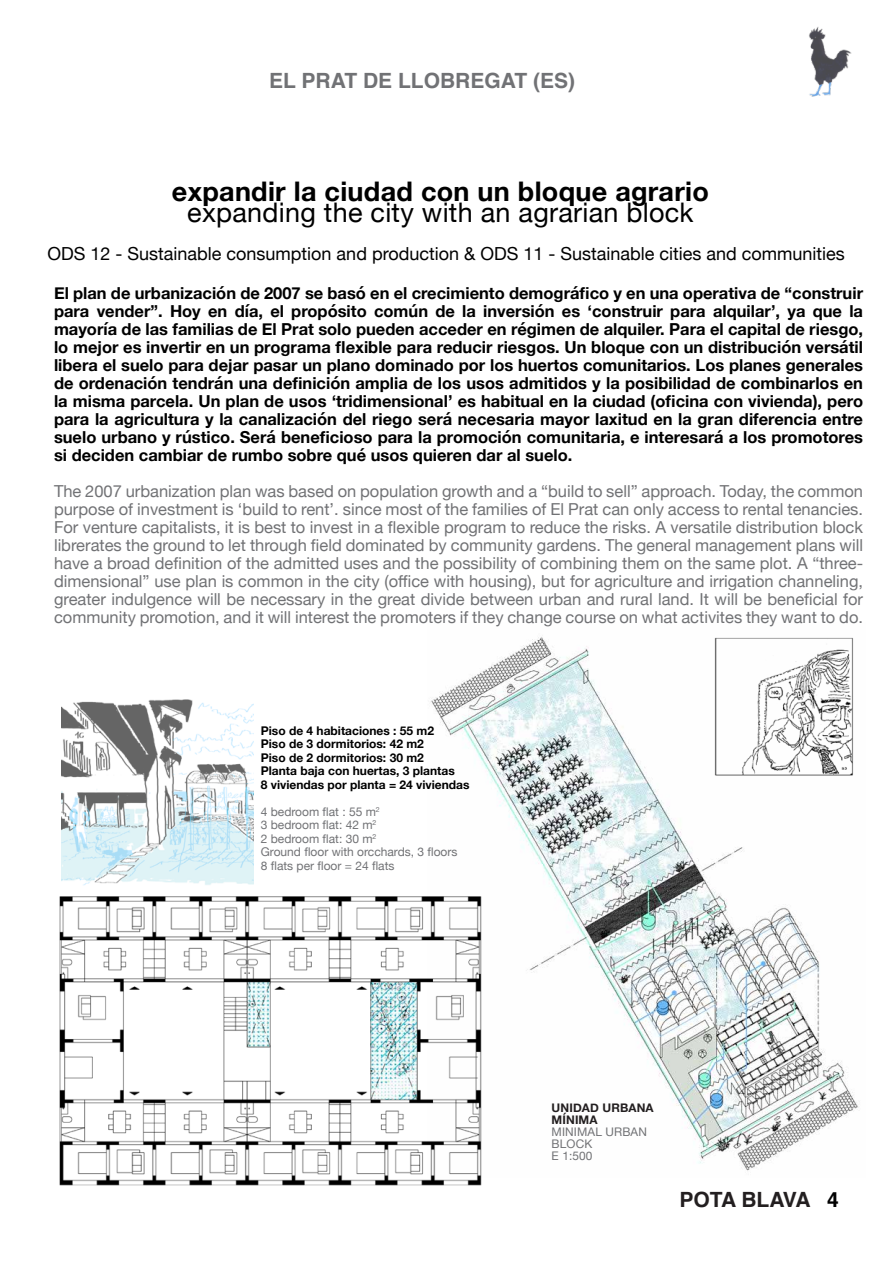
<style>
.page{position:relative;width:893px;height:1263px;background:#fff}
.page>*{position:absolute;margin:0;border:0;box-sizing:border-box;transform-origin:0 0}
.Estilo_de_párrafo_1{font:27px "Helvetica Neue";letter-spacing:.01em;color:#000}
.Estilo_de_párrafo_1-2{font:700 27px "Helvetica Neue";letter-spacing:.01em;color:#000}
.t1{font:700 21px "Helvetica";color:#717275}
.t2{font:700 21px "Helvetica";color:#231f20}
.t3{font:18px "Helvetica Neue";color:#000}
.t4{font:700 16.5px/18px "Helvetica Neue";color:#000;text-align:justify}
.t5{font:16.5px/18px "Helvetica Neue";color:#717275;text-align:justify}
.t6{font:700 12px "Helvetica Neue";color:#000}
.t7{font:12px "Helvetica Neue";color:#717275}
.Estilo_de_párrafo_1-3{font:11.85px/12px "Helvetica Neue";letter-spacing:.01em;color:#717275}
.Estilo_de_párrafo_1-4{font:700 11.85px/12px "Helvetica Neue";letter-spacing:.01em;color:#231f20}
.s1{color:#000}
</style>
<div class="page">
<img style="left:430px;top:637px;width:430px;height:534px">
<img style="left:59px;top:892px;width:427px;height:294px">
<img style="left:62px;top:699px;width:192px;height:187px">
<img style="left:713px;top:637px;width:144px;height:143px">
<img style="left:809px;top:27px;width:43px;height:70px">
<p class="t1" style="left:269px;top:63px;width:307px">EL PRAT DE LLOBREGAT (ES)</p>
<p class="Estilo_de_párrafo_1-2" style="left:172px;top:170px;width:538px">expandir la ciudad con un bloque agrario</p>
<p class="Estilo_de_párrafo_1" style="left:187px;top:193px;width:508px">expanding the city with an agrarian block</p>
<p class="t3" style="left:48px;top:241px;width:799px">ODS 12 - Sustainable consumption and production &amp; ODS 11 - Sustainable cities and communities</p>
<p class="t4" style="left:54px;top:285px;width:811px">El plan de urbanización de 2007 se basó en el crecimiento demográfico y en una operativa de “construir para vender”. Hoy en día, el propósito común de la inversión es ‘construir para alquilar’, ya que la mayoría de las familias de El Prat solo pueden acceder en régimen de alquiler. Para el capital de riesgo, lo mejor es invertir en un programa flexible para reducir riesgos. Un bloque con un distribución versátil libera el suelo para dejar pasar un plano dominado por los huertos comunitarios. Los planes generales de ordenación tendrán una definición amplia de los usos admitidos y la posibilidad de combinarlos en la misma parcela. Un plan de usos ‘tridimensional’ es habitual en la ciudad (oficina con vivienda), pero para la agricultura y la canalización del riego será necesaria mayor laxitud en la gran diferencia entre suelo urbano y rústico. Será beneficioso para la promoción comunitaria, e interesará a los promotores si deciden cambiar de rumbo sobre qué usos quieren dar al suelo.</p>
<p class="t5" style="left:54px;top:483px;width:811px">The 2007 urbanization plan was based on population growth and a “build to sell” approach. Today, the common purpose of investment is ‘build to rent’. since most of the families of El Prat can only access to rental tenancies.<br>For venture capitalists, it is best to invest in a flexible program to reduce the risks. A versatile distribution block librerates the ground to let through field dominated by community gardens. The general management plans will have a broad definition of the admitted uses and the possibility of combining them on the same plot. A “three&shy;dimensional” use plan is common in the city (office with housing), but for agriculture and irrigation channeling, greater indulgence will be necessary in the great divide between urban and rural land. It will be beneficial for community promotion, and it will interest the promoters if they change course on what activites they want to do.</p>
<p class="t6" style="left:261px;top:721px;width:175px">Piso de 4 habitaciones : 55 m2</p>
<p class="t6" style="left:261px;top:735px;width:165px">Piso de 3 dormitorios: 42 m2</p>
<p class="t6" style="left:261px;top:748px;width:165px">Piso de 2 dormitorios: 30 m2</p>
<p class="t6" style="left:261px;top:762px;width:196px">Planta baja con huertas, 3 plantas</p>
<p class="t6" style="left:261px;top:775px;width:210px">8 viviendas por planta = 24 viviendas</p>
<p class="t7" style="left:261px;top:803px;width:121px">4 bedroom flat : 55 m<sup>2</sup></p>
<p class="t7" style="left:261px;top:816px;width:117px">3 bedroom flat: 42 m<sup>2</sup></p>
<p class="t7" style="left:261px;top:830px;width:117px">2 bedroom flat: 30 m<sup>2</sup></p>
<p class="t7" style="left:261px;top:843px;width:198px">Ground floor with orcchards, 3 floors</p>
<p class="t7" style="left:261px;top:857px;width:135px">8 flats per floor = 24 flats</p>
<p class="Estilo_de_párrafo_1-4" style="left:552px;top:1102px;width:104px">UNIDAD URBANA<br>MÍNIMA</p>
<p class="Estilo_de_párrafo_1-3" style="left:552px;top:1127px;width:97px">MINIMAL URBAN<br>BLOCK</p>
<p class="Estilo_de_párrafo_1-3" style="left:552px;top:1151px;width:42px">E 1:500</p>
<p class="t2" style="left:679px;top:1183px;width:161px">POTA BLAVA <span class="s1">4</span></p>
</div>
